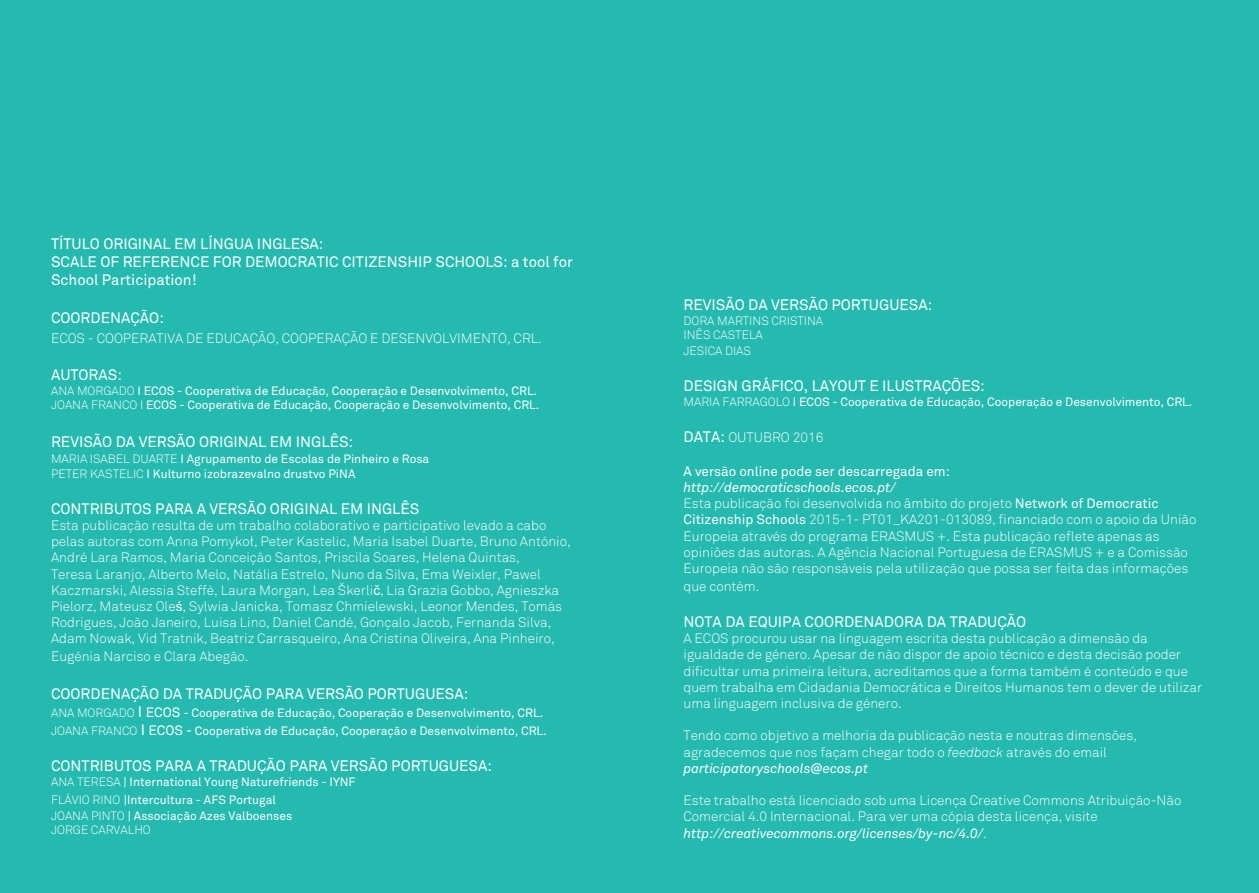
<style>
.page{position:relative;width:1259px;height:893px;background:#24baaf}
.page>*{position:absolute;margin:0;border:0;box-sizing:border-box;transform-origin:0 0}
.t1{font:15px/18px "Akkurat";color:#fff}
.t2{font:300 13.5px/16.2px "Akkurat";color:#fff}
.t3{font:13.5px "Akkurat";color:#fff}
.t4{font:12px/14.4px "Akkurat";color:#fff}
.t5{font:300 12px/16.2px "Akkurat";color:#fff}
.s1{font-weight:300}
.s2{font-family:"Arial";font-weight:400}
.s3{font-size:15px}
.s4{font-size:13.5px}
.s5{font-weight:300;font-size:13.5px}
.s6{font-weight:400;font-style:italic}
.s7{font-weight:400}
.s8{font-style:italic}
</style>
<div class="page">
<p class="t1" style="left:51px;top:235px;width:274px">Título original em língua inglesa:<br>Sca</p>
<p class="t1" style="left:79px;top:253px;width:82px">le of Refere</p>
<p class="t1" style="left:179px;top:253px;width:119px">nce for Democra</p>
<p class="t1" style="left:317px;top:253px;width:129px">tic Citizensh ip Sch</p>
<p class="t1" style="left:465px;top:253px;width:109px">ools: a tool for</p>
<p class="t1" style="left:51px;top:271px;width:147px">School Participation!</p>
<p class="t1" style="left:51px;top:309px;width:114px">Coor denação:</p>
<p class="t2" style="left:51px;top:330px;width:18px">Ecos</p>
<p class="t2" style="left:88px;top:330px;width:26px">- Cooperativa</p>
<p class="t2" style="left:186px;top:330px;width:47px">de Educação</p>
<p class="t2" style="left:275px;top:330px;width:25px">, Cooperação</p>
<p class="t2" style="left:370px;top:330px;width:21px">e Desenvolvimento</p>
<p class="t2" style="left:507px;top:330px;width:36px">, CRL.</p>
<p class="t1" style="left:51px;top:367px;width:72px">Autoras:</p>
<p class="t4" style="left:51px;top:384px;width:487px"><span class="s1">Ana Morgado</span> I Ecos - Cooperativa de Educação, Cooperação e Desenvolvimento, CRL.<br><span class="s1">Joana</span></p>
<p class="t5" style="left:91px;top:397px;width:16px">Franco</p>
<p class="t4" style="left:140px;top:398px;width:401px"><span class="s1">I</span> ECOS - Cooperativa de Educação, Cooperação e Desenvolvimento, CRL.</p>
<p class="t1" style="left:51px;top:433px;width:304px">Revisão da versão or iginal em inglês:</p>
<p class="t5" style="left:51px;top:451px;width:18px">Maria</p>
<p class="t5" style="left:90px;top:451px;width:51px">Isabel Duarte</p>
<p class="t4" style="left:180px;top:452px;width:250px">I Agrupamento de Escolas de Pinheiro e Rosa</p>
<p class="t5" style="left:51px;top:466px;width:16px">Peter</p>
<p class="t5" style="left:90px;top:466px;width:16px">Kasteli</p>
<p class="t4" style="left:136px;top:467px;width:221px"><span class="s1">C</span> I Kulturno izobrazevalno drustvo PiNA</p>
<p class="t1" style="left:51px;top:500px;width:115px">Contr ibutos para</p>
<p class="t1" style="left:197px;top:500px;width:224px">a versão original em inglês</p>
<p class="t2" style="left:51px;top:517px;width:521px">Esta publicação resulta de um trabalho colaborativo e participativo levado a cabo pelas autoras com Anna Pomykoł, Peter Kastelic, Maria Isabel Duarte, B runo António, André Lara Ramos, Maria Conceição Santos, Priscila Soares, Helena Quintas,<br>Teresa Laranjo, Alberto Melo, Natália Estrelo, Nuno da Silva, Ema Weixler, Pawel Kaczmarski, Alessia Steffè, Laura Morgan, Lea Škerli<span class="s2">č</span>, Lia Grazia Gobbo, Agnieszka Pielorz, Mateusz Ole<span class="s2">ś</span>, Sylwia Janicka, Tomasz Chmielewski, Leonor Mendes, Tomás Rodrigues, João Janeiro, Luisa Lino, Daniel Candé, Gonçalo Jacob, Fernanda Silva, Adam Nowak, Vid Tratnik, Beatriz Carrasqueiro, Ana Cristina Oliveira, Ana Pinheiro,</p>
<p class="t2" style="left:51px;top:649px;width:199px">Eugénia Narciso e Clara Abegão.</p>
<p class="t1" style="left:51px;top:685px;width:225px">Coor denação da tradução para</p>
<p class="t1" style="left:307px;top:685px;width:163px">versão portuguesa:</p>
<p class="t4" style="left:51px;top:704px;width:494px;line-height:18px"><span class="s1">Ana Morgado</span> <span class="s3">I</span> <span class="s4">Ecos</span> - Cooperativa de Educação, Cooperação e Desenvolvimento, CRL.<br><span class="s1">Joana</span></p>
<p class="t5" style="left:91px;top:723px;width:16px">Franco</p>
<p class="t4" style="left:141px;top:724px;width:407px"><span class="s3">I</span> <span class="s4">Ecos -</span> Cooperativa de Educação, Cooperação e Desenvolvimento, CRL.</p>
<p class="t1" style="left:51px;top:757px;width:115px">Contr ibutos para</p>
<p class="t1" style="left:197px;top:757px;width:103px">a tradução para</p>
<p class="t1" style="left:331px;top:757px;width:163px">versão portuguesa:</p>
<p class="t5" style="left:51px;top:773px;width:41px">Ana Teresa</p>
<p class="t4" style="left:124px;top:774px;width:232px">| I nternational Young Naturefriends - IYN F</p>
<p class="t5" style="left:51px;top:791px;width:57px">Flávio Rino</p>
<p class="t4" style="left:124px;top:792px;width:154px">|I ntercultura - AFS Portugal</p>
<p class="t5" style="left:51px;top:808px;width:15px">Joana</p>
<p class="t5" style="left:91px;top:808px;width:15px">Pinto</p>
<p class="t4" style="left:128px;top:809px;width:166px">| Associação Azes Valboenses</p>
<p class="t5" style="left:51px;top:822px;width:101px">JORGE CARVALHO</p>
<p class="t1" style="left:683px;top:296px;width:250px">Revisão da versão portuguesa:</p>
<p class="t5" style="left:683px;top:312px;width:9px">Dora</p>
<p class="t5" style="left:717px;top:312px;width:19px">Martins</p>
<p class="t5" style="left:771px;top:312px;width:15px">Cristina</p>
<p class="t5" style="left:683px;top:327px;width:81px">INÊS CASTELA<br>JESICA DIAS</p>
<p class="t1" style="left:683px;top:377px;width:303px">Design gráfico, layout e ilustrações:</p>
<p class="t5" style="left:683px;top:393px;width:18px">Maria</p>
<p class="t5" style="left:722px;top:393px;width:16px">Farra</p>
<p class="t5" style="left:759px;top:393px;width:17px">golo</p>
<p class="t4" style="left:793px;top:394px;width:401px">I ECOS - Cooperativa de Educação, Cooperação e Desenvolvimento, CRL.</p>
<p class="t1" style="left:683px;top:428px;width:63px">Data: <span class="s5">Outu</span></p>
<p class="t2" style="left:763px;top:429px;width:62px">bro 2016</p>
<p class="t3" style="left:683px;top:463px;width:268px">A versão online pode ser descarregada em:</p>
<p class="t2" style="left:683px;top:479px;width:514px"><span class="s6">http://democraticschools.ecos.pt/<br></span>Esta publicação foi desenvolvida no âmbito do projeto <span class="s7">N etwork of Democratic Citizenship Schools</span> 2015-1- PT01_KA201-013089, financiado com o apoio da União Europeia através do programa ERASMUS +. Esta publicação reflete apenas as opiniões das autoras. A Agência Nacional Portuguesa de ERASMUS + e a Comissão Europeia não são responsáveis pela utilização que possa ser feita das informações</p>
<p class="t2" style="left:683px;top:578px;width:77px">que contém.</p>
<p class="t1" style="left:683px;top:613px;width:344px">N ota da equipa coor denadora da tradução</p>
<p class="t2" style="left:683px;top:631px;width:520px">A ECOS procurou usar na linguagem escrita desta publicação a dimensão da igualdade de género. Apesar de não dispor de apoio técnico e desta decisão poder dificultar uma primeira leitura, acreditamos que a forma também é conteúdo e que quem trabalha em Cidadania Democrática e Direitos Humanos tem o dever de utilizar uma linguagem inclusiva de género.</p>
<p class="t2" style="left:683px;top:728px;width:455px">Tendo como objetivo a melhoria da publicação nesta e noutras dimensões, agradecemos que nos façam chegar todo o <span class="s8">feedback</span> através do email <span class="s6">participatoryschools@ecos.pt</span></p>
<p class="t2" style="left:683px;top:793px;width:499px">Este trabalho está licenciado sob uma Licença Creative Commons Atribuição-Não<br>Comercial 4.0 Internacional. Para ver uma cópia desta licença, visite <span class="s6">http://creativecommons.org/licenses/by-nc/4.0/</span>.</p>
</div>
